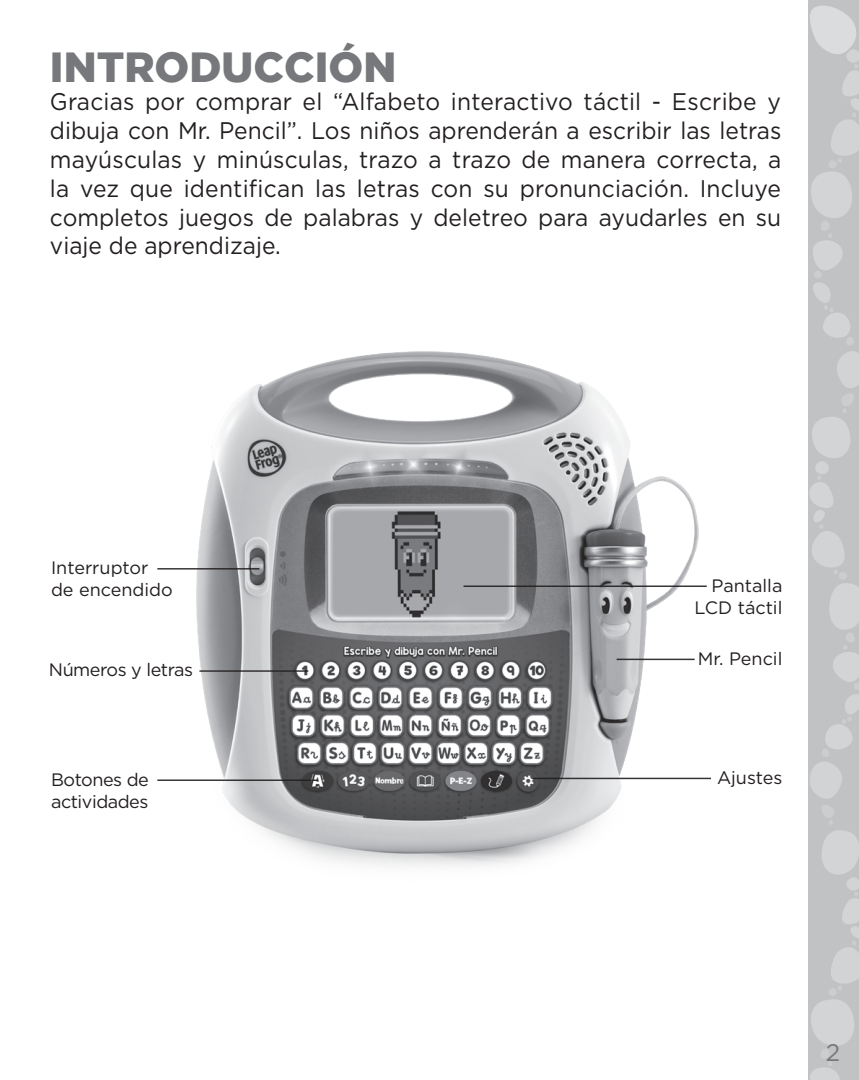
<style>
.page{position:relative;width:859px;height:1080px;background:#fff}
.page>*{position:absolute;margin:0;border:0;box-sizing:border-box;transform-origin:0 0}
.LF_Title_01{font:900 42px "Gotham";color:#76787b}
.LF_Text_01{font:24px/28.8px "Gotham";color:#231f20;text-align:justify;scale:.95 1}
.t1{font:24px "Gotham";color:#76787b}
.LF_Text_01-2{font:18px/21.6px "Gotham";color:#231f20}
.LF_Text_01-3{font:18px/21.6px "Gotham";letter-spacing:-.025em;color:#231f20}
</style>
<div class="page">
<svg style="left:808px;top:0;width:51px;height:1080px;background:#c7c8ca"></svg>
<img style="left:196px;top:351px;width:515px;height:516px">
<hr style="left:157px;top:568px;width:102px;height:2px;background:#231f20">
<hr style="left:157px;top:779px;width:160px;height:2px;background:#231f20">
<hr style="left:199px;top:670px;width:109px;height:2px;background:#231f20">
<hr style="left:463px;top:586px;width:244px;height:1px;background:#231f20">
<hr style="left:617px;top:659px;width:78px;height:1px;background:#231f20">
<hr style="left:531px;top:778px;width:180px;height:1px;background:#231f20">
<p class="LF_Title_01" style="left:50px;top:43px;width:348px">INTRODUCCIÓN</p>
<p class="LF_Text_01" style="left:50px;top:87px;width:771px">Gracias por comprar el “Alfabeto interactivo táctil - Escribe y dibuja con Mr. Pencil”. Los niños aprenderán a escribir las letras mayúsculas y minúsculas, trazo a trazo de manera correcta, a la vez que identifican las letras con su pronunciación. Incluye completos juegos de palabras y deletreo para ayudarles en su viaje de aprendizaje.</p>
<p class="LF_Text_01-2" style="left:51px;top:557px;width:123px">Interruptor de encendido</p>
<p class="LF_Text_01-3" style="left:49px;top:658px;width:146px">Números y letras</p>
<p class="LF_Text_01-3" style="left:51px;top:769px;width:99px">Botones de actividades</p>
<p class="LF_Text_01-2" style="left:694px;top:575px;width:89px;text-align:right">Pantalla<br>LCD táctil</p>
<p class="LF_Text_01-2" style="left:698px;top:648px;width:86px">Mr. Pencil</p>
<p class="LF_Text_01-2" style="left:717px;top:767px;width:67px">Ajustes</p>
<p class="t1" style="left:826px;top:1039px;width:16px">2</p>
</div>
